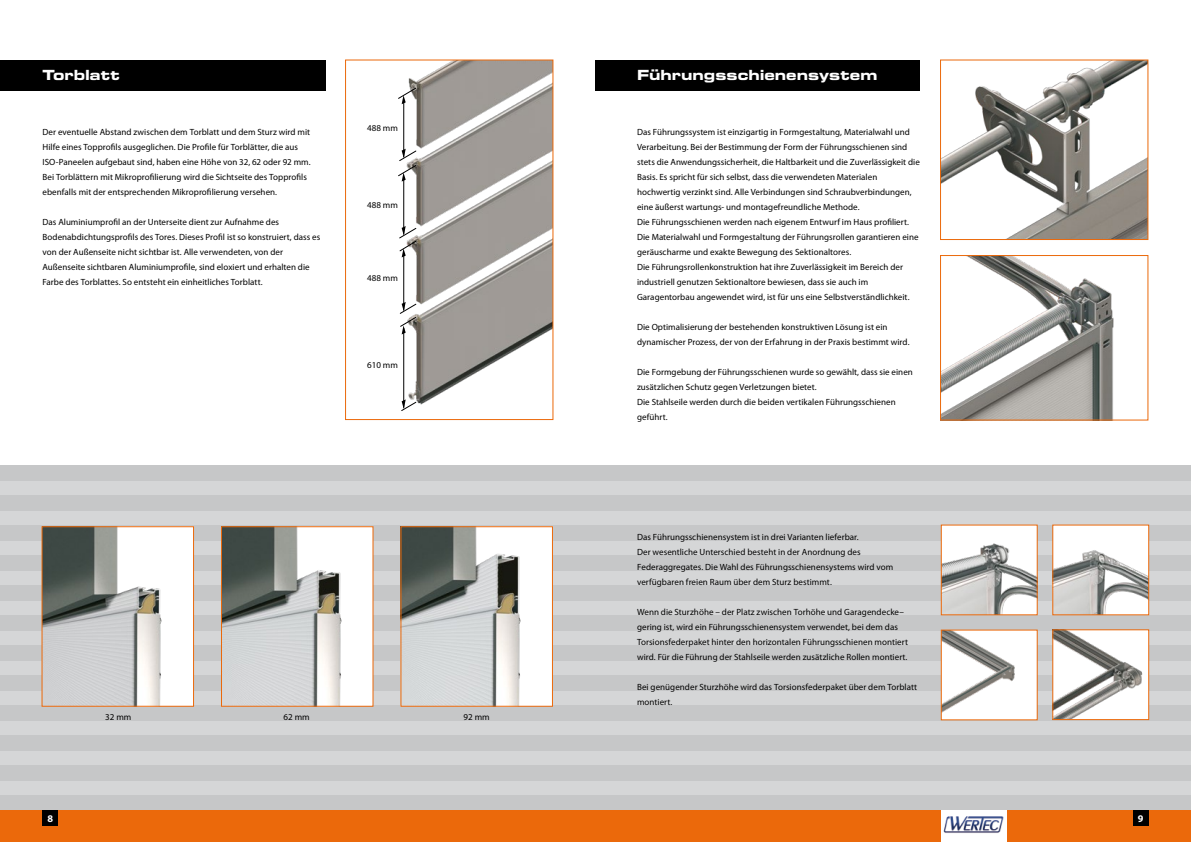
<style>
.page{position:relative;width:1191px;height:842px;background:#fff}
.page>*{position:absolute;margin:0;border:0;box-sizing:border-box;transform-origin:0 0}
.t1{font:14px "Eurostile LT Std Bold Ex 2";color:#fff}
.t2{font:700 10.2px "Myriad Pro";color:#fff}
.t3{font:9px/15px "Myriad Pro";letter-spacing:.005em;color:#000}
</style>
<div class="page">
<div style="left:0;top:480px;width:1191px;height:360px;background:#d5d6d7"></div>
<div style="left:0;top:525px;width:1191px;height:15px;background:#c6c7c8"></div>
<div style="left:0;top:495px;width:1191px;height:15px;background:#c6c7c8"></div>
<div style="left:0;top:465px;width:1191px;height:15px;background:#c6c7c8"></div>
<div style="left:0;top:555px;width:1191px;height:15px;background:#c6c7c8"></div>
<div style="left:0;top:585px;width:1191px;height:15px;background:#c6c7c8"></div>
<div style="left:0;top:615px;width:1191px;height:15px;background:#c6c7c8"></div>
<div style="left:0;top:645px;width:1191px;height:15px;background:#c6c7c8"></div>
<div style="left:0;top:675px;width:1191px;height:15px;background:#c6c7c8"></div>
<div style="left:0;top:705px;width:1191px;height:15px;background:#c6c7c8"></div>
<div style="left:0;top:735px;width:1191px;height:15px;background:#c6c7c8"></div>
<div style="left:0;top:765px;width:1191px;height:15px;background:#c6c7c8"></div>
<div style="left:0;top:795px;width:1191px;height:15px;background:#c6c7c8"></div>
<div style="left:0;top:60px;width:326px;height:30px;background:#000"></div>
<div style="left:595px;top:60px;width:325px;height:30px;background:#000"></div>
<img style="left:942px;top:257px;width:172px;height:161px">
<div style="left:940px;top:255px;width:208px;height:165px;border:1px solid #eb690b"></div>
<img style="left:942px;top:62px;width:204px;height:176px">
<div style="left:940px;top:60px;width:208px;height:180px;border:1px solid #eb690b"></div>
<img style="left:943px;top:527px;width:92px;height:86px">
<img style="left:1054px;top:527px;width:93px;height:86px">
<div style="left:1052px;top:525px;width:97px;height:90px;border:1px solid #eb690b"></div>
<img style="left:943px;top:632px;width:92px;height:86px">
<img style="left:1054px;top:632px;width:93px;height:86px">
<div style="left:1052px;top:630px;width:97px;height:90px;border:1px solid #eb690b"></div>
<img style="left:401px;top:62px;width:150px;height:343px">
<div style="left:345px;top:60px;width:208px;height:360px;border:1px solid #eb690b"></div>
<hr style="left:403px;top:328px;width:1px;height:80px;background:#000">
<svg style="left:401px;top:399px;width:15px;height:12px"></svg>
<hr style="left:403px;top:254px;width:1px;height:56px;background:#000">
<svg style="left:399px;top:302px;width:17px;height:32px"></svg>
<hr style="left:403px;top:178px;width:1px;height:56px;background:#000">
<svg style="left:399px;top:226px;width:17px;height:31px"></svg>
<hr style="left:403px;top:100px;width:1px;height:57px;background:#000">
<svg style="left:398px;top:87px;width:18px;height:17px"></svg>
<svg style="left:398px;top:149px;width:18px;height:33px"></svg>
<img style="left:44px;top:528px;width:148px;height:177px">
<div style="left:42px;top:526px;width:152px;height:181px;border:1px solid #eb690b"></div>
<img style="left:402px;top:528px;width:149px;height:177px">
<div style="left:400px;top:526px;width:153px;height:181px;border:1px solid #eb690b"></div>
<img style="left:223px;top:528px;width:148px;height:177px">
<div style="left:221px;top:526px;width:152px;height:181px;border:1px solid #eb690b"></div>
<div style="left:595px;top:810px;width:596px;height:32px;background:#eb690b"></div>
<div style="left:0;top:810px;width:595px;height:32px;background:#eb690b"></div>
<div style="left:1133px;top:810px;width:15px;height:15px;background:#000"></div>
<div style="left:43px;top:810px;width:15px;height:15px;background:#000"></div>
<div style="left:941px;top:810px;width:66px;height:32px;background:#fff"></div>
<img style="left:943px;top:816px;width:60px;height:17px">
<h1 class="t1" style="left:43px;top:65px;width:79px">Torblatt</h1>
<p class="t3" style="left:43px;top:124px;width:270px">Der eventuelle Abstand zwischen dem Torblatt und dem Sturz wird mit Hilfe eines Topprofils ausgeglichen. Die Profile für Torblätter, die aus ISO-Paneelen aufgebaut sind, haben eine Höhe von 32, 62 oder 92 mm.<br>Bei Torblättern mit Mikroprofilierung wird die Sichtseite des Topprofils ebenfalls mit der entsprechenden Mikroprofilierung versehen.</p>
<p class="t3" style="left:43px;top:214px;width:279px">Das Aluminiumprofil an der Unterseite dient zur Aufnahme des Bodenabdichtungsprofils des Tores. Dieses Profil ist so konstruiert, dass es von der Außenseite nicht sichtbar ist. Alle verwendeten, von der Außenseite sichtbaren Aluminiumprofile, sind eloxiert und erhalten die Farbe des Torblattes. So entsteht ein einheitliches Torblatt.</p>
<p class="t3" style="left:367px;top:120px;width:32px">488 mm</p>
<p class="t3" style="left:367px;top:197px;width:32px">488 mm</p>
<p class="t3" style="left:367px;top:271px;width:32px">488 mm</p>
<p class="t3" style="left:367px;top:357px;width:32px">610 mm</p>
<p class="t3" style="left:105px;top:709px;width:28px">32 mm</p>
<p class="t3" style="left:284px;top:709px;width:28px">62 mm</p>
<p class="t3" style="left:463px;top:709px;width:28px">92 mm</p>
<h1 class="t1" style="left:637px;top:65px;width:242px">Führungsschienensystem</h1>
<p class="t3" style="left:637px;top:124px;width:284px">Das Führungssystem ist einzigartig in Formgestaltung, Materialwahl und Verarbeitung. Bei der Bestimmung der Form der Führungsschienen sind stets die Anwendungssicherheit, die Haltbarkeit und die Zuverlässigkeit die Basis. Es spricht für sich selbst, dass die verwendeten Materialen hochwertig verzinkt sind. Alle Verbindungen sind Schraubverbindungen, eine äußerst wartungs- und montagefreundliche Methode.<br>Die Führungsschienen werden nach eigenem Entwurf im Haus profiliert.<br>Die Materialwahl und Formgestaltung der Führungsrollen garantieren eine geräuscharme und exakte Bewegung des Sektionaltores.<br>Die Führungsrollenkonstruktion hat ihre Zuverlässigkeit im Bereich der industriell genutzen Sektionaltore bewiesen, dass sie auch im Garagentorbau angewendet wird, ist für uns eine Selbstverständlichkeit.</p>
<p class="t3" style="left:637px;top:319px;width:274px">Die Optimalisierung der bestehenden konstruktiven Lösung ist ein dynamischer Prozess, der von der Erfahrung in der Praxis bestimmt wird.</p>
<p class="t3" style="left:637px;top:364px;width:277px">Die Formgebung der Führungsschienen wurde so gewählt, dass sie einen zusätzlichen Schutz gegen Verletzungen bietet.<br>Die Stahlseile werden durch die beiden vertikalen Führungsschienen geführt.</p>
<p class="t3" style="left:637px;top:529px;width:258px">Das Führungsschienensystem ist in drei Varianten lieferbar.<br>Der wesentliche Unterschied besteht in der Anordnung des Federaggregates. Die Wahl des Führungsschienensystems wird vom verfügbaren freien Raum über dem Sturz bestimmt.</p>
<p class="t3" style="left:637px;top:604px;width:272px">Wenn die Sturzhöhe – der Platz zwischen Torhöhe und Garagendecke– gering ist, wird ein Führungsschienensystem verwendet, bei dem das Torsionsfederpaket hinter den horizontalen Führungsschienen montiert wird. Für die Führung der Stahlseile werden zusätzliche Rollen montiert.</p>
<p class="t3" style="left:637px;top:679px;width:282px">Bei genügender Sturzhöhe wird das Torsionsfederpaket über dem Torblatt montiert.</p>
<p class="t2" style="left:47px;top:811px;width:7px">8</p>
<p class="t2" style="left:1138px;top:811px;width:7px">9</p>
</div>
